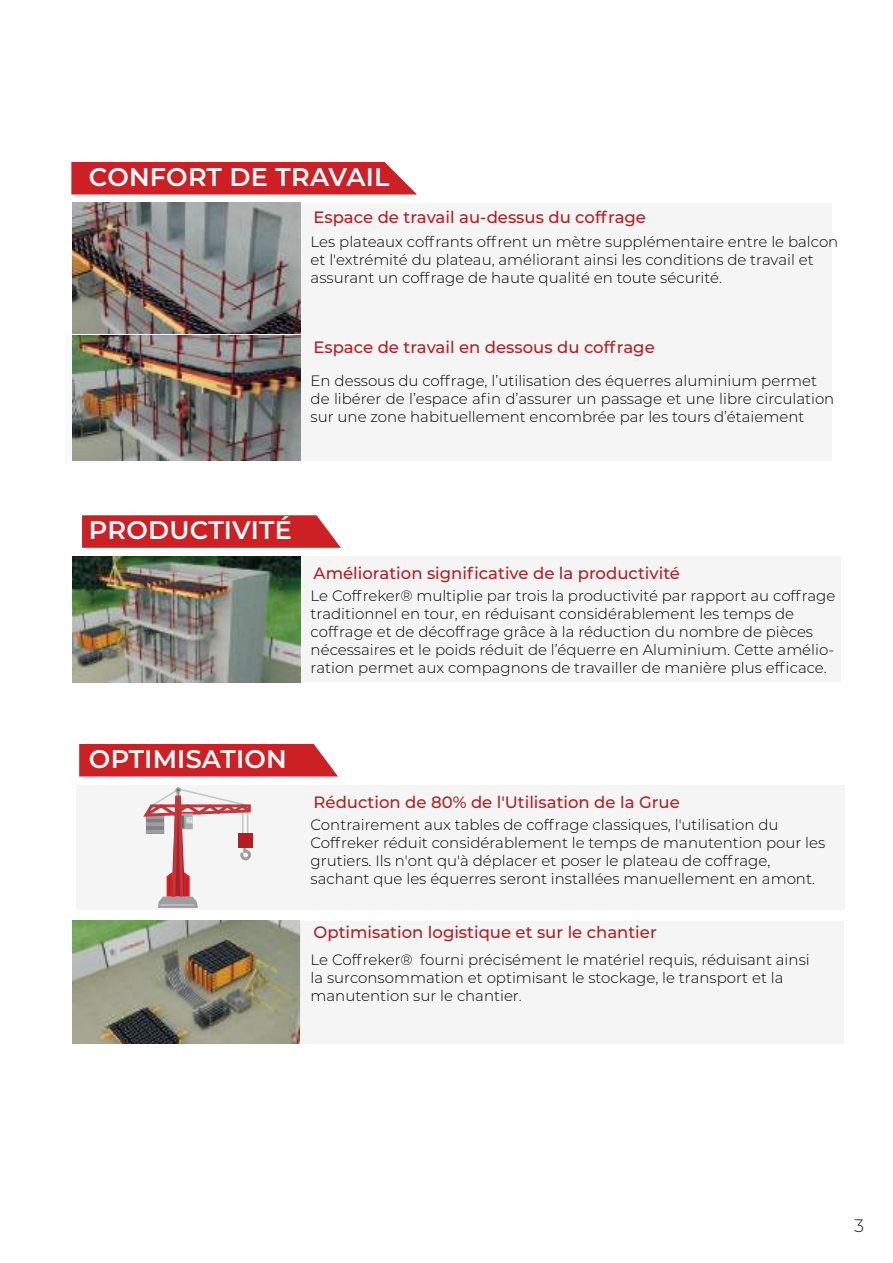
<style>
.page{position:relative;width:893px;height:1263px;background:#fff}
.page>*{position:absolute;margin:0;border:0;box-sizing:border-box;transform-origin:0 0}
.t1{font:600 25.5px "Montserrat";letter-spacing:.01em;color:#fff}
.t2{font:300 18px "Montserrat";color:#241f1f}
.t3{font:500 16.5px "Montserrat";color:#b21e22}
.t4{font:300 15px/18px "Montserrat";color:#000}
</style>
<div class="page">
<div style="left:72px;top:556px;width:768px;height:126px;background:#f5f5f5"></div>
<div style="left:89px;top:203px;width:743px;height:130px;background:#f5f5f5"></div>
<div style="left:71px;top:162px;width:346px;height:32px;background:#cd2024"></div>
<div style="left:128px;top:335px;width:704px;height:126px;background:#f5f5f5"></div>
<svg style="left:82px;top:515px;width:259px;height:33px;background:#d02d31"></svg>
<div style="left:65px;top:335px;width:227px;height:128px;background:#fafafa"></div>
<img style="left:72px;top:203px;width:228px;height:130px">
<img style="left:72px;top:335px;width:228px;height:126px">
<div style="left:76px;top:785px;width:768px;height:124px;background:#f5f5f5"></div>
<div style="left:79px;top:744px;width:259px;height:32px;background:#cd2024"></div>
<div style="left:290px;top:921px;width:554px;height:122px;background:#f5f5f5"></div>
<img style="left:72px;top:920px;width:227px;height:123px">
<img style="left:72px;top:556px;width:228px;height:126px">
<svg style="left:143px;top:787px;width:110px;height:121px"></svg>
<h1 class="t1" style="left:89px;top:159px;width:302px">CONFORT DE TRAVAIL</h1>
<p class="t3" style="left:314px;top:205px;width:334px">Espace de travail au-dessus du coffrage</p>
<p class="t4" style="left:311px;top:232px;width:529px">Les plateaux coffrants offrent un mètre supplémentaire entre le balcon et l'extrémité du plateau, améliorant ainsi les conditions de travail et assurant un coffrage de haute qualité en toute sécurité.</p>
<p class="t3" style="left:314px;top:336px;width:343px">Espace de travail en dessous du coffrage</p>
<p class="t4" style="left:311px;top:371px;width:525px">En dessous du coffrage, l’utilisation des équerres aluminium permet de libérer de l’espace afin d’assurer un passage et une libre circulation sur une zone habituellement encombrée par les tours d’étaiement</p>
<h1 class="t1" style="left:89px;top:512px;width:204px">PRODUCTIVITÉ</h1>
<p class="t3" style="left:314px;top:561px;width:368px">Amélioration significative de la productivité</p>
<p class="t4" style="left:311px;top:586px;width:526px">Le Coffreker® multiplie par trois la productivité par rapport au coffrage traditionnel en tour, en réduisant considérablement les temps de coffrage et de décoffrage grâce à la réduction du nombre de pièces nécessaires et le poids réduit de l’équerre en Aluminium. Cette amélio&shy;ration permet aux compagnons de travailler de manière plus efficace.</p>
<h1 class="t1" style="left:89px;top:741px;width:199px">OPTIMISATION</h1>
<p class="t3" style="left:314px;top:790px;width:368px">Réduction de 80% de l'Utilisation de la Grue</p>
<p class="t4" style="left:311px;top:815px;width:516px">Contrairement aux tables de coffrage classiques, l'utilisation du Coffreker réduit considérablement le temps de manutention pour les grutiers. Ils n'ont qu'à déplacer et poser le plateau de coffrage, sachant que les équerres seront installées manuellement en amont.</p>
<p class="t3" style="left:314px;top:921px;width:345px">Optimisation logistique et sur le chantier</p>
<p class="t4" style="left:311px;top:950px;width:501px">Le Coffreker® fourni précisément le matériel requis, réduisant ainsi la surconsommation et optimisant le stockage, le transport et la manutention sur le chantier.</p>
<p class="t2" style="left:854px;top:1214px;width:12px">3</p>
</div>
